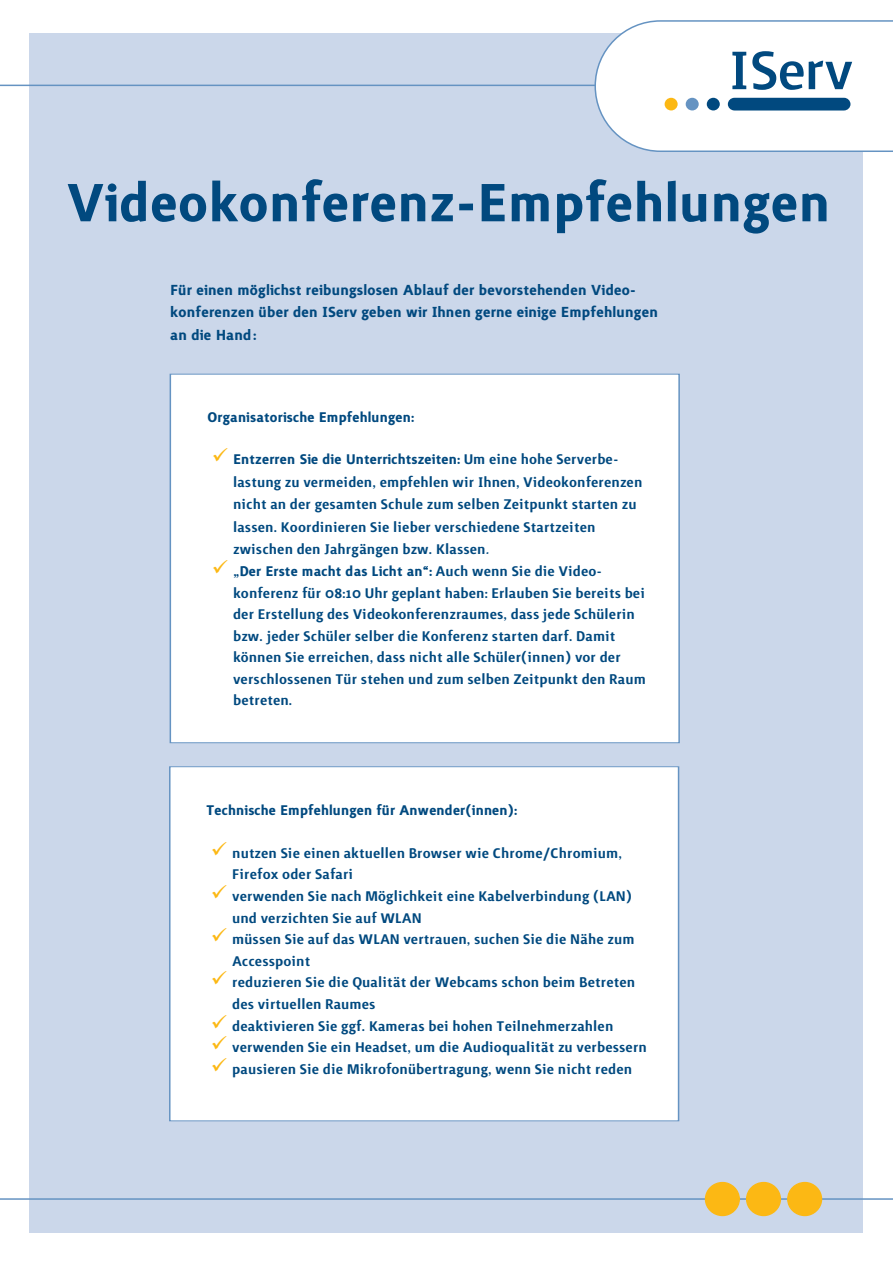
<style>
.page{position:relative;width:893px;height:1263px;background:#fff}
.page>*{position:absolute;margin:0;border:0;box-sizing:border-box;transform-origin:0 0}
.t1{font:700 69px "Surface";color:#01497f}
.t2{font:700 18.75px/23px "Surface";color:#01497f}
.t3{font:500 18px/21.5px "Surface";color:#01497f}
.t4{font:700 18px "Surface";color:#01497f}
.s1{color:#fcb814}
.s2{font-weight:700}
.s3{font-family:"Surface Medium Italique";font-weight:400}
</style>
<div class="page">
<div style="left:30px;top:33px;width:833px;height:1200px;background:#cbd7ea"></div>
<hr style="left:0;top:85px;width:607px;height:1px;background:#6593c2">
<hr style="left:0;top:1198px;width:893px;height:2px;background:#6593c2">
<div style="left:705px;top:1182px;width:34px;height:33px;background:#fcb814;border-radius:50%"></div>
<div style="left:705px;top:1182px;width:35px;height:34px;border:1px solid #fcb814;border-radius:50%"></div>
<div style="left:747px;top:1182px;width:33px;height:33px;background:#fcb814;border-radius:50%"></div>
<div style="left:746px;top:1182px;width:35px;height:34px;border:1px solid #fcb814;border-radius:50%"></div>
<div style="left:788px;top:1182px;width:34px;height:33px;background:#fcb814;border-radius:50%"></div>
<div style="left:787px;top:1182px;width:35px;height:34px;border:1px solid #fcb814;border-radius:50%"></div>
<svg style="left:594px;top:20px;width:299px;height:132px"></svg>
<div style="left:707px;top:98px;width:13px;height:12px;background:#01497f;border-radius:50%"></div>
<div style="left:686px;top:98px;width:13px;height:12px;background:#6593c2;border-radius:50%"></div>
<div style="left:665px;top:98px;width:13px;height:12px;background:#fcb814;border-radius:50%"></div>
<div style="left:728px;top:98px;width:122px;height:12px;background:#01497f;border-radius:6px"></div>
<div style="left:169px;top:766px;width:510px;height:355px;background:#fff;border:1px solid #6593c2"></div>
<div style="left:170px;top:374px;width:510px;height:369px;background:#fff;border:1px solid #6593c2"></div>
<h1 class="t1" style="left:66px;top:172px;width:766px">Videokonferenz-Empfehlungen</h1>
<p class="t2" style="left:170px;top:278px;width:489px">Für einen möglichst reibungslosen Ablauf der bevorstehenden Video&shy;konferenzen über den IServ geben wir Ihnen gerne einige Empfehlungen an die Hand:</p>
<p class="t4" style="left:207px;top:409px;width:208px">Organisatorische Empfehlungen:</p>
<p class="t3" style="left:233px;top:449px;width:411px;line-height:22.4px;text-indent:-21px"><span class="s1">✓</span> <span class="s2">Entzerren Sie die Unterrichtszeiten:</span> Um eine hohe Serverbe&shy;lastung zu vermeiden, empfehlen wir Ihnen, Videokonferenzen nicht an der gesamten Schule zum selben Zeitpunkt starten zu lassen. Koordinieren Sie lieber verschiedene Startzeiten zwischen den Jahrgängen bzw. Klassen<span class="s3">.</span></p>
<p class="t3" style="left:233px;top:561px;width:414px;text-indent:-21px"><span class="s1">✓</span> „<span class="s2">Der Erste macht das Licht an“:</span> Auch wenn Sie die Video&shy;konferenz für 08:10 Uhr geplant haben: Erlauben Sie bereits bei der Erstellung des Videokonferenzraumes, dass jede Schülerin bzw. jeder Schüler selber die Konferenz starten darf. Damit können Sie erreichen, dass nicht alle Schüler(innen) vor der verschlossenen Tür stehen und zum selben Zeitpunkt den Raum betreten.</p>
<p class="t4" style="left:206px;top:802px;width:312px">Technische Empfehlungen für Anwender(innen):</p>
<p class="t3" style="left:232px;top:842px;width:392px;text-indent:-21px"><span class="s1">✓</span> nutzen Sie einen aktuellen Browser wie Chrome/Chromium,<br>Firefox oder Safari</p>
<p class="t3" style="left:232px;top:886px;width:402px;text-indent:-21px"><span class="s1">✓</span> verwenden Sie nach Möglichkeit eine Kabelverbindung (LAN) und verzichten Sie auf WLAN</p>
<p class="t3" style="left:232px;top:929px;width:404px;text-indent:-21px"><span class="s1">✓</span> müssen Sie auf das WLAN vertrauen, suchen Sie die Nähe zum<br>Accesspoint</p>
<p class="t3" style="left:232px;top:972px;width:405px;text-indent:-21px"><span class="s1">✓</span> reduzieren Sie die Qualität der Webcams schon beim Betreten des virtuellen Raumes</p>
<p class="t3" style="left:211px;top:1015px;width:404px"><span class="s1">✓</span> deaktivieren Sie ggf. Kameras bei hohen Teilnehmerzahlen</p>
<p class="t3" style="left:211px;top:1037px;width:438px"><span class="s1">✓</span> verwenden Sie ein Headset, um die Audioqualität zu verbessern</p>
<p class="t3" style="left:211px;top:1058px;width:423px"><span class="s1">✓</span> pausieren Sie die Mikrofonübertragung, wenn Sie nicht reden</p>
</div>
